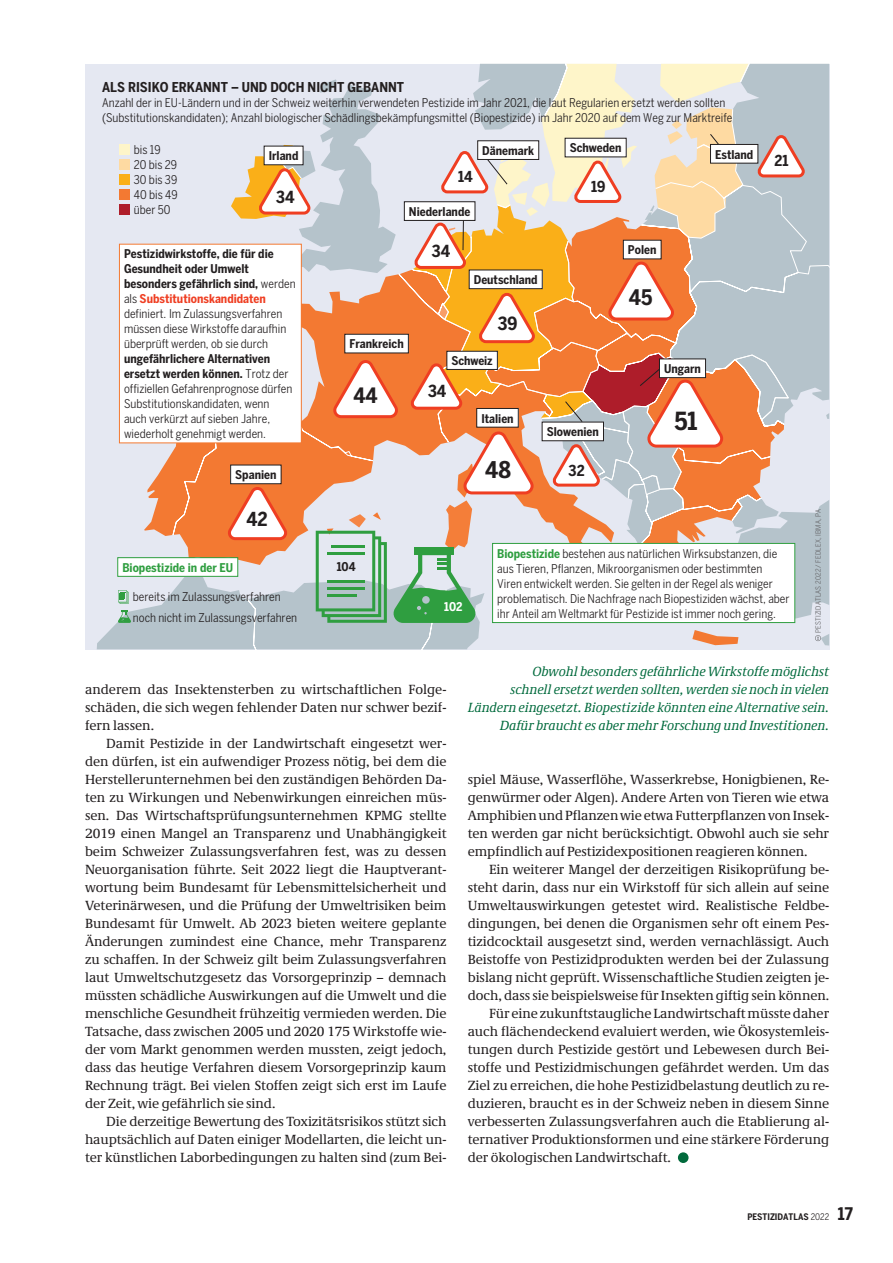
<style>
.page{position:relative;width:893px;height:1263px;background:#fff}
.page>*{position:absolute;margin:0;border:0;box-sizing:border-box;transform-origin:0 0}
.t1{font:700 24.75px "Benton Sans Cond";color:#231f20}
.t2{font:700 22.8px "Benton Sans Cond";color:#231f20}
.t3{font:700 21.3px "Benton Sans Cond";color:#231f20}
.t4{font:700 21px "Benton Sans Cond";color:#231f20}
.t5{font:700 19.2px "Benton Sans Cond";color:#231f20}
.t6{font:700 18px "Benton Sans Cond";color:#231f20}
.t7{font:700 16.5px "Benton Sans Cond";color:#231f20}
.t8{font:700 15px "Benton Sans Cond";color:#231f20}
.t9{font:13.5px/18px "Demos Pro";letter-spacing:-.005em;color:#231f20;text-align:justify}
.t10{font:italic 13.5px/18px "Demos Pro";letter-spacing:-.005em;color:#016a3c;text-align:right}
.t11{font:700 13.5px "Benton Sans Cond";color:#231f20}
.t12{font:12px/15px "Benton Sans Cond";color:#231f20}
.t13{font:700 12px "Benton Sans Cond";color:#231f20}
.t14{font:700 12px "Benton Sans Cond";color:#2f9e40}
.t15{font:700 12px "Benton Sans Cond";color:#fff}
.t16{font:700 9px "Benton Sans Cond";color:#231f20}
.t17{font:7.2px "Benton Sans Cond";letter-spacing:.02em;color:#636366}
.s1{font-weight:700}
.s2{font-weight:700;color:#ef3e22}
.s3{font-weight:700;color:#2f9e40}
.s4{font-weight:400}
.s5{font-size:17.25px}
</style>
<div class="page">
<div style="left:678px;top:1152px;width:10px;height:11px;background:#016a3c;border-radius:50%"></div>
<svg style="left:97px;top:64px;width:732px;height:585px"></svg>
<div style="left:447px;top:351px;width:50px;height:18px;background:#fff"></div>
<div style="left:446px;top:351px;width:52px;height:19px;border:1px solid #231f20"></div>
<p class="t11" style="left:102px;top:80px;width:304px">ALS RISIKO ERKANNT – UND DOCH NICHT GEBANNT</p>
<p class="t12" style="left:102px;top:96px;width:632px">Anzahl der in EU-Ländern und in der Schweiz weiterhin verwendeten Pestizide im Jahr 2021, die laut Regularien ersetzt werden sollten (Substitutionskandidaten); Anzahl biologischer Schädlingsbekämpfungsmittel (Biopestizide) im Jahr 2020 auf dem Weg zur Marktreife</p>
<p class="t12" style="left:134px;top:142px;width:45px">bis 19<br>20 bis 29<br>30 bis 39<br>40 bis 49 über 50</p>
<p class="t13" style="left:570px;top:141px;width:53px">Schweden</p>
<p class="t13" style="left:482px;top:143px;width:53px">Dänemark</p>
<p class="t13" style="left:715px;top:147px;width:40px">Estland</p>
<p class="t13" style="left:269px;top:149px;width:31px">Irland</p>
<p class="t8" style="left:458px;top:168px;width:16px">14</p>
<p class="t8" style="left:591px;top:178px;width:16px">19</p>
<p class="t7" style="left:276px;top:187px;width:20px">34</p>
<p class="t13" style="left:409px;top:204px;width:63px">Niederlande</p>
<p class="t12" style="left:124px;top:246px;width:173px"><span class="s1">Pestizidwirkstoffe, die für die<br>Gesundheit oder Umwelt besonders gefährlich sind,</span> werden als <span class="s2">Substitutionskandidaten </span>definiert. Im Zulassungsverfahren müssen diese Wirkstoffe daraufhin überprüft werden, ob sie durch</p>
<p class="t12" style="left:124px;top:351px;width:170px"><span class="s1">ungefährlichere Alternativen ersetzt werden können.</span> Trotz der offiziellen Gefahrenprognose dürfen Substitutionskandidaten, wenn auch verkürzt auf sieben Jahre, wiederholt genehmigt werden.</p>
<p class="t13" style="left:235px;top:468px;width:43px">Spanien</p>
<h3 class="t5" style="left:246px;top:508px;width:23px">42</h3>
<p class="t13" style="left:349px;top:337px;width:56px">Frankreich</p>
<h3 class="t4" style="left:353px;top:383px;width:26px">44</h3>
<p class="t7" style="left:432px;top:241px;width:20px">34</p>
<p class="t13" style="left:474px;top:273px;width:65px">Deutschland</p>
<h3 class="t6" style="left:498px;top:313px;width:21px">39</h3>
<p class="t13" style="left:451px;top:353px;width:43px">Schweiz</p>
<p class="t7" style="left:428px;top:381px;width:20px">34</p>
<p class="t13" style="left:481px;top:411px;width:34px">Italien</p>
<p class="t13" style="left:547px;top:425px;width:54px">Slowenien</p>
<h2 class="t2" style="left:485px;top:457px;width:27px">48</h2>
<p class="t8" style="left:569px;top:461px;width:18px">32</p>
<p class="t13" style="left:628px;top:243px;width:30px">Polen</p>
<h3 class="t3" style="left:629px;top:285px;width:25px">45</h3>
<p class="t13" style="left:664px;top:362px;width:38px">Ungarn</p>
<h1 class="t1" style="left:674px;top:407px;width:25px">51</h1>
<p class="t8" style="left:775px;top:152px;width:16px">21</p>
<p class="t14" style="left:122px;top:560px;width:112px">Biopestizide in der EU</p>
<p class="t12" style="left:133px;top:586px;width:166px;line-height:21px">bereits im Zulassungsverfahren noch nicht im Zulassungsverfahren</p>
<p class="t13" style="left:337px;top:560px;width:20px">104</p>
<p class="t15" style="left:444px;top:600px;width:20px">102</p>
<p class="t12" style="left:497px;top:546px;width:294px"><span class="s3">Biopestizide</span> bestehen aus natürlichen Wirksubstanzen, die aus Tieren, Pflanzen, Mikroorganismen oder bestimmten Viren entwickelt werden. Sie gelten in der Regel als weniger problematisch. Die Nachfrage nach Biopestiziden wächst, aber ihr Anteil am Weltmarkt für Pestizide ist immer noch gering.</p>
<p class="t17" style="left:814px;top:633px;width:126px;rotate:-90deg">PESTIZIDATLAS 2022 / FEDLEX, IBMA, PA</p>
<p class="t9" style="left:85px;top:680px;width:363px">anderem das Insektensterben zu wirtschaftlichen Folge&shy;schäden, die sich wegen fehlender Daten nur schwer bezif&shy;fern lassen.</p>
<p class="t9" style="left:85px;top:734px;width:363px;text-indent:21px">Damit Pestizide in der Landwirtschaft eingesetzt wer&shy;den dürfen, ist ein aufwendiger Prozess nötig, bei dem die Herstellerunternehmen bei den zuständigen Behörden Da&shy;ten zu Wirkungen und Nebenwirkungen einreichen müs&shy;sen. Das Wirtschaftsprüfungsunternehmen KPMG stellte 2019 einen Mangel an Transparenz und Unabhängigkeit beim Schweizer Zulassungsverfahren fest, was zu dessen Neuorganisation führte. Seit 2022 liegt die Hauptverant&shy;wortung beim Bundesamt für Lebensmittelsicherheit und Veterinärwesen, und die Prüfung der Umweltrisiken beim Bundesamt für Umwelt. Ab 2023 bieten weitere geplante Änderungen zumindest eine Chance, mehr Transparenz zu schaffen. In der Schweiz gilt beim Zulassungsverfahren laut Umweltschutzgesetz das Vorsorgeprinzip – demnach müssten schädliche Auswirkungen auf die Umwelt und die menschliche Gesundheit frühzeitig vermieden werden. Die Tatsache, dass zwischen 2005 und 2020 175 Wirkstoffe wie&shy;der vom Markt genommen werden mussten, zeigt jedoch, dass das heutige Verfahren diesem Vorsorgeprinzip kaum Rechnung trägt. Bei vielen Stoffen zeigt sich erst im Laufe der Zeit, wie gefährlich sie sind.</p>
<p class="t9" style="left:85px;top:1112px;width:363px;text-indent:21px">Die derzeitige Bewertung des Toxizitätsrisikos stützt sich hauptsächlich auf Daten einiger Modellarten, die leicht un&shy;ter künstlichen Laborbedingungen zu halten sind (zum Bei-</p>
<p class="t10" style="left:468px;top:662px;width:363px">Obwohl besonders gefährliche Wirkstoffe möglichst<br>schnell ersetzt werden sollten, werden sie noch in vielen Ländern eingesetzt. Biopestizide könnten eine Alternative sein.<br>Dafür braucht es aber mehr Forschung und Investitionen.</p>
<p class="t9" style="left:468px;top:770px;width:363px">spiel Mäuse, Wasserflöhe, Wasserkrebse, Honigbienen, Re&shy;genwürmer oder Algen). Andere Arten von Tieren wie etwa Amphibien und Pflanzen wie etwa Futterpflanzen von Insek&shy;ten werden gar nicht berücksichtigt. Obwohl auch sie sehr empfindlich auf Pestizidexpositionen reagieren können.</p>
<p class="t9" style="left:489px;top:860px;width:342px">Ein weiterer Mangel der derzeitigen Risikoprüfung be-</p>
<p class="t9" style="left:468px;top:878px;width:363px">steht darin, dass nur ein Wirkstoff für sich allein auf seine</p>
<p class="t9" style="left:468px;top:896px;width:363px">Umweltauswirkungen getestet wird. Realistische Feldbe-</p>
<p class="t9" style="left:468px;top:914px;width:363px">dingungen, bei denen die Organismen sehr oft einem Pes-</p>
<p class="t9" style="left:468px;top:932px;width:363px">tizidcocktail ausgesetzt sind, werden vernachlässigt. Auch</p>
<p class="t9" style="left:468px;top:950px;width:363px">Beistoffe von Pestizidprodukten werden bei der Zulassung</p>
<p class="t9" style="left:468px;top:968px;width:363px">bislang nicht geprüft. Wissenschaftliche Studien zeigten je-</p>
<p class="t9" style="left:468px;top:986px;width:363px">doch, dass sie beispielsweise für Insekten giftig sein können.</p>
<p class="t9" style="left:489px;top:1004px;width:342px">Für eine zukunftstaugliche Landwirtschaft müsste daher</p>
<p class="t9" style="left:468px;top:1022px;width:363px">auch flächendeckend evaluiert werden, wie Ökosystemleis-</p>
<p class="t9" style="left:468px;top:1040px;width:363px">tungen durch Pestizide gestört und Lebewesen durch Bei-</p>
<p class="t9" style="left:468px;top:1058px;width:363px">stoffe und Pestizidmischungen gefährdet werden. Um das</p>
<p class="t9" style="left:468px;top:1076px;width:363px">Ziel zu erreichen, die hohe Pestizidbelastung deutlich zu re-</p>
<p class="t9" style="left:468px;top:1094px;width:363px">duzieren, braucht es in der Schweiz neben in diesem Sinne</p>
<p class="t9" style="left:468px;top:1112px;width:363px">verbesserten Zulassungsverfahren auch die Etablierung al-</p>
<p class="t9" style="left:468px;top:1130px;width:363px">ternativer Produktionsformen und eine stärkere Förderung</p>
<p class="t9" style="left:468px;top:1148px;width:205px">der ökologischen Landwirtschaft.</p>
<p class="t16" style="left:747px;top:1212px;width:107px">PESTIZIDATLAS <span class="s4">2022</span> <span class="s5">17</span></p>
</div>
